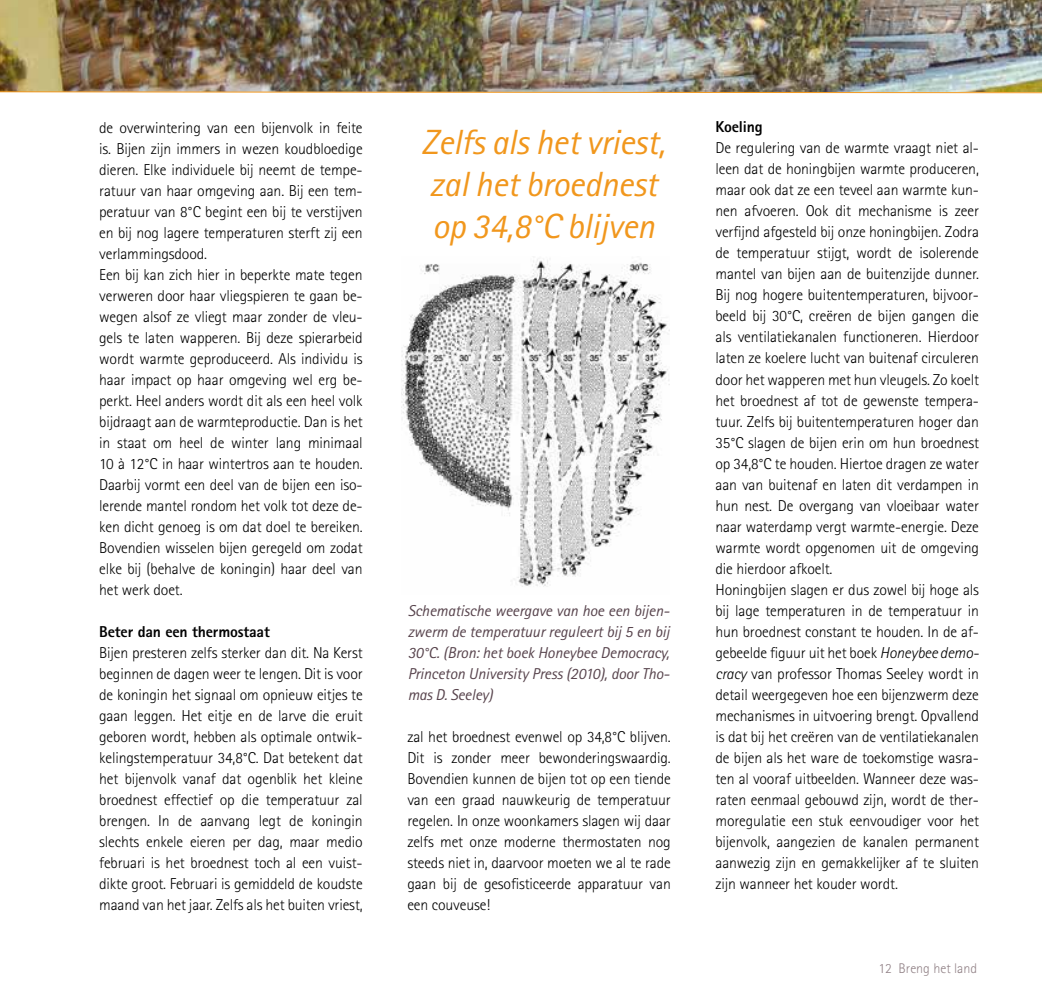
<style>
.page{position:relative;width:1042px;height:993px;background:#fff}
.page>*{position:absolute;margin:0;border:0;box-sizing:border-box;transform-origin:0 0}
.t1{font:italic 35px/42px "Rotis Sans Serif";letter-spacing:-.01em;color:#f1971d}
.t2{font:300 15.75px/21px "Rotis Sans Serif";letter-spacing:-.01em;color:#000}
.t3{font:italic 15.75px/21px "Rotis Sans Serif";letter-spacing:-.01em;color:#58444d;text-align:justify}
.t4{font:800 15.75px "Rotis Sans Serif";letter-spacing:-.01em;color:#000}
.t5{font:300 14px "Rotis Sans Serif";color:#918186}
.s1{font-style:italic}
</style>
<div class="page">
<img style="left:402px;top:259px;width:267px;height:328px">
<img style="left:0;top:0;width:1042px;height:91px">
<svg style="left:0;top:91px;width:1042px;height:3px"></svg>
<p class="t2" style="left:99px;top:117px;width:265px">de overwintering van een bijenvolk in feite is. Bijen zijn immers in wezen koudbloedige dieren. Elke individuele bij neemt de tempe&shy;ratuur van haar omgeving aan. Bij een tem&shy;peratuur van 8°C begint een bij te verstijven en bij nog lagere temperaturen sterft zij een verlammingsdood.<br>Een bij kan zich hier in beperkte mate tegen verweren door haar vliegspieren te gaan be&shy;wegen alsof ze vliegt maar zonder de vleu&shy;gels te laten wapperen. Bij deze spierarbeid wordt warmte geproduceerd. Als individu is haar impact op haar omgeving wel erg be&shy;perkt. Heel anders wordt dit als een heel volk bijdraagt aan de warmteproductie. Dan is het in staat om heel de winter lang minimaal 10 à 12°C in haar wintertros aan te houden.<br>Daarbij vormt een deel van de bijen een iso&shy;lerende mantel rondom het volk tot deze de&shy;ken dicht genoeg is om dat doel te bereiken.<br>Bovendien wisselen bijen geregeld om zodat elke bij (behalve de koningin) haar deel van het werk doet.</p>
<p class="t4" style="left:99px;top:621px;width:172px">Beter dan een thermostaat</p>
<p class="t2" style="left:99px;top:642px;width:265px;text-align:justify">Bijen presteren zelfs sterker dan dit. Na Kerst beginnen de dagen weer te lengen. Dit is voor de koningin het signaal om opnieuw eitjes te gaan leggen. Het eitje en de larve die eruit geboren wordt, hebben als optimale ontwik&shy;kelingstemperatuur 34,8°C. Dat betekent dat het bijenvolk vanaf dat ogenblik het kleine broednest effectief op die temperatuur zal brengen. In de aanvang legt de koningin slechts enkele eieren per dag, maar medio februari is het broednest toch al een vuist&shy;dikte groot. Februari is gemiddeld de koudste maand van het jaar. Zelfs als het buiten vriest,</p>
<h1 class="t1" style="left:421px;top:121px;width:245px">Zelfs als het vriest, zal het broednest op 34,8°C blijven</h1>
<p class="t3" style="left:408px;top:600px;width:263px">Schematische weergave van hoe een bijen&shy;zwerm de temperatuur reguleert bij 5 en bij 30°C. (Bron: het boek Honeybee Democracy, Princeton University Press (2010), door Tho&shy;mas D. Seeley)</p>
<p class="t2" style="left:407px;top:725px;width:265px;text-align:justify">zal het broednest evenwel op 34,8°C blijven.<br>Dit is zonder meer bewonderingswaardig.<br>Bovendien kunnen de bijen tot op een tiende van een graad nauwkeurig de temperatuur regelen. In onze woonkamers slagen wij daar zelfs met onze moderne thermostaten nog steeds niet in, daarvoor moeten we al te rade gaan bij de gesofisticeerde apparatuur van een couveuse!</p>
<p class="t4" style="left:715px;top:117px;width:49px">Koeling</p>
<p class="t2" style="left:715px;top:137px;width:265px">De regulering van de warmte vraagt niet al&shy;leen dat de honingbijen warmte produceren, maar ook dat ze een teveel aan warmte kun&shy;nen afvoeren. Ook dit mechanisme is zeer verfijnd afgesteld bij onze honingbijen. Zodra de temperatuur stijgt, wordt de isolerende mantel van bijen aan de buitenzijde dunner.<br>Bij nog hogere buitentemperaturen, bijvoor&shy;beeld bij 30°C, creëren de bijen gangen die als ventilatiekanalen functioneren. Hierdoor laten ze koelere lucht van buitenaf circuleren door het wapperen met hun vleugels. Zo koelt het broednest af tot de gewenste tempera&shy;tuur. Zelfs bij buitentemperaturen hoger dan 35°C slagen de bijen erin om hun broednest op 34,8°C te houden. Hiertoe dragen ze water aan van buitenaf en laten dit verdampen in hun nest. De overgang van vloeibaar water naar waterdamp vergt warmte-energie. Deze warmte wordt opgenomen uit de omgeving die hierdoor afkoelt.<br>Honingbijen slagen er dus zowel bij hoge als bij lage temperaturen in de temperatuur in hun broednest constant te houden. In de af&shy;gebeelde figuur uit het boek <span class="s1">Honeybee demo&shy;cracy</span> van professor Thomas Seeley wordt in detail weergegeven hoe een bijenzwerm deze mechanismes in uitvoering brengt. Opvallend is dat bij het creëren van de ventilatiekanalen de bijen als het ware de toekomstige wasra&shy;ten al vooraf uitbeelden. Wanneer deze was&shy;raten eenmaal gebouwd zijn, wordt de ther&shy;moregulatie een stuk eenvoudiger voor het bijenvolk, aangezien de kanalen permanent aanwezig zijn en gemakkelijker af te sluiten zijn wanneer het kouder wordt.</p>
<p class="t5" style="left:878px;top:960px;width:100px">12 Breng het land</p>
</div>
